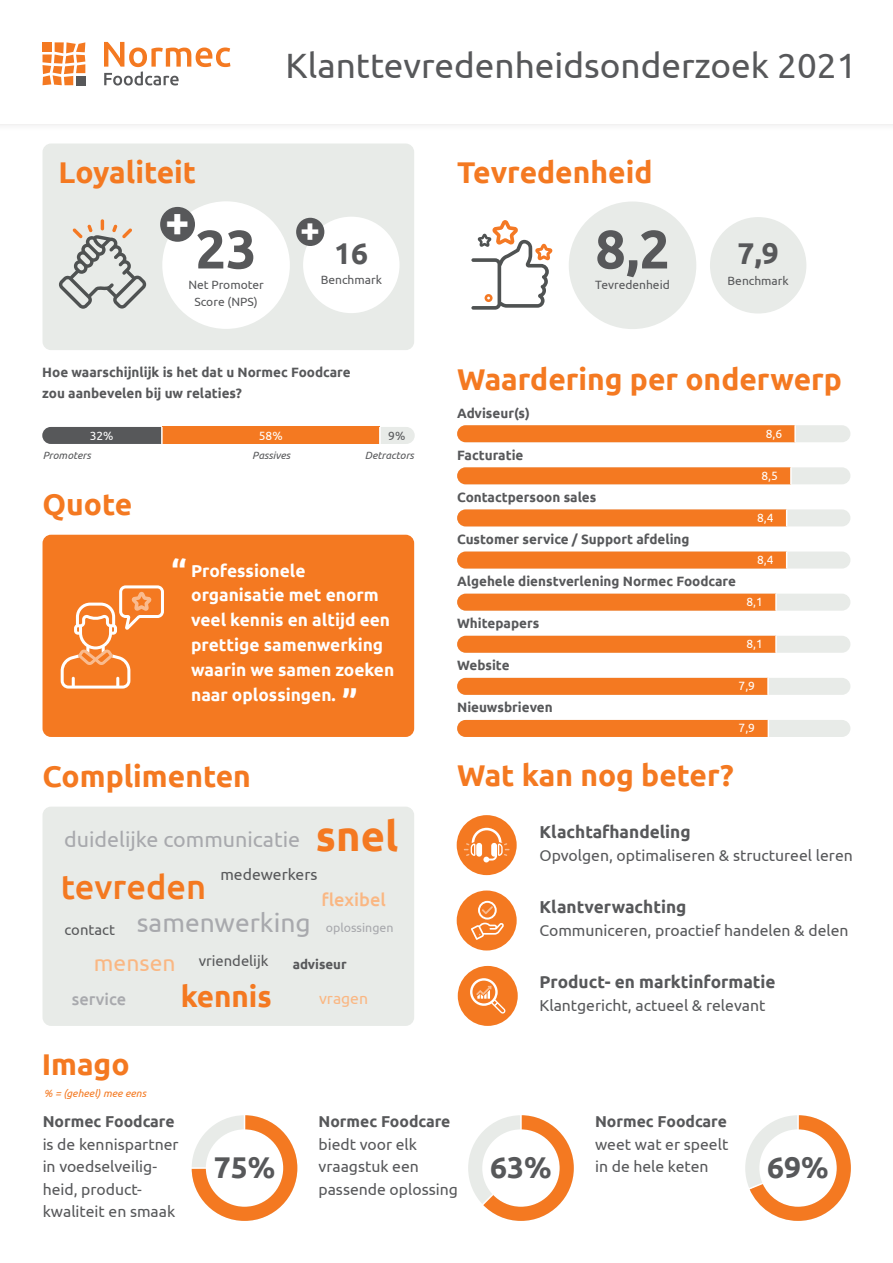
<style>
.page{position:relative;width:893px;height:1263px;background:#fff}
.page>*{position:absolute;margin:0;border:0;box-sizing:border-box;transform-origin:0 0}
.t1{font:700 54px "Ubuntu";color:#57585a}
.t2{font:700 43.2px "Ubuntu";color:#fff}
.t3{font:700 41.55px "Ubuntu";color:#f47921}
.t4{font:35.1px "Ubuntu";color:#57585a}
.t5{font:700 34.95px "Ubuntu";color:#fff}
.t6{font:500 34.35px "Ubuntu";color:#f47921}
.t7{font:700 33px "Ubuntu";color:#fff}
.t8{font:700 30px "Ubuntu";color:#f47921}
.t9{font:700 30px "Ubuntu";color:#57585a}
.t10{font:700 29.55px "Ubuntu";color:#f47921}
.t11{font:26.4px "Ubuntu";color:#a8a9ad}
.t12{font:22.8px "Ubuntu";color:#fab783}
.t13{font:21.45px "Ubuntu";color:#a8a9ad}
.t14{font:500 18.15px "Ubuntu";color:#fab783}
.t15{font:700 17.4px/24.8px "Ubuntu";color:#fff}
.t16{font:700 17.25px "Ubuntu";color:#57585a}
.t17{font:500 16.5px "Ubuntu";color:#a8a9ad}
.t18{font:15.75px/22.5px "Ubuntu";color:#57585a}
.t19{font:700 15.75px "Ubuntu";color:#57585a}
.t20{font:15.75px "Ubuntu";color:#fab783}
.t21{font:14.85px "Ubuntu";color:#57585a}
.t22{font:700 13.5px/21px "Ubuntu";color:#57585a}
.t23{font:700 13.2px "Ubuntu";color:#57585a}
.t24{font:12.3px "Ubuntu";color:#a8a9ad}
.t25{font:12px/16.5px "Ubuntu";color:#57585a;text-align:center}
.t26{font:12px "Ubuntu";color:#fff}
.t27{font:italic 10.5px "Ubuntu";color:#57585a}
.t28{font:italic 10.5px "Ubuntu";color:#f47921}
</style>
<div class="page">
<div style="left:43px;top:535px;width:371px;height:202px;background:#f47921;border-radius:9px"></div>
<div style="left:43px;top:807px;width:371px;height:219px;background:#e8ebe8;border-radius:9px"></div>
<div style="left:43px;top:144px;width:371px;height:206px;background:#e8ebe8;border-radius:9px"></div>
<div style="left:0;top:0;width:893px;height:132px;background:#fafafa"></div>
<div style="left:0;top:0;width:893px;height:123px;background:#fff"></div>
<div style="left:457px;top:425px;width:393px;height:17px;background:#e8ebe8;border-radius:9px"></div>
<div style="left:457px;top:551px;width:393px;height:17px;background:#e8ebe8;border-radius:9px"></div>
<div style="left:457px;top:678px;width:393px;height:17px;background:#e8ebe8;border-radius:9px"></div>
<div style="left:457px;top:467px;width:393px;height:17px;background:#e8ebe8;border-radius:9px"></div>
<div style="left:457px;top:594px;width:393px;height:17px;background:#e8ebe8;border-radius:9px"></div>
<div style="left:457px;top:720px;width:393px;height:17px;background:#e8ebe8;border-radius:9px"></div>
<div style="left:457px;top:509px;width:393px;height:17px;background:#e8ebe8;border-radius:9px"></div>
<div style="left:457px;top:636px;width:393px;height:17px;background:#e8ebe8;border-radius:9px"></div>
<svg style="left:104px;top:42px;width:126px;height:43px"></svg>
<svg style="left:43px;top:42px;width:42px;height:43px"></svg>
<svg style="left:191px;top:1115px;width:107px;height:106px"></svg>
<hr style="left:187px;top:1167px;width:22px;height:2px;background:#fff">
<svg style="left:468px;top:1115px;width:106px;height:106px"></svg>
<svg style="left:745px;top:1115px;width:106px;height:106px"></svg>
<div style="left:710px;top:217px;width:96px;height:96px;background:#e8ebe8;border-radius:50%"></div>
<div style="left:303px;top:217px;width:96px;height:96px;background:#fff;border-radius:50%"></div>
<div style="left:569px;top:201px;width:127px;height:128px;background:#e8ebe8;border-radius:50%"></div>
<div style="left:162px;top:201px;width:128px;height:128px;background:#fff;border-radius:50%"></div>
<div style="left:160px;top:207px;width:35px;height:35px;background:#57585a;border-radius:50%"></div>
<div style="left:296px;top:218px;width:28px;height:28px;background:#57585a;border-radius:50%"></div>
<svg style="left:457px;top:425px;width:339px;height:17px;background:#f37c26"></svg>
<div style="left:162px;top:427px;width:217px;height:17px;background:#f47921"></div>
<svg style="left:379px;top:427px;width:36px;height:17px"></svg>
<div style="left:42px;top:427px;width:121px;height:17px;background:#57585a"></div>
<svg style="left:457px;top:467px;width:335px;height:17px;background:#f37c27"></svg>
<svg style="left:457px;top:509px;width:330px;height:17px;background:#f47d28"></svg>
<svg style="left:457px;top:551px;width:330px;height:17px;background:#f47e29"></svg>
<svg style="left:457px;top:594px;width:320px;height:17px;background:#f37c27"></svg>
<svg style="left:457px;top:636px;width:320px;height:17px;background:#f37c26"></svg>
<svg style="left:457px;top:678px;width:312px;height:17px;background:#f37b25"></svg>
<div style="left:457px;top:720px;width:312px;height:17px;background:#f47921"></div>
<svg style="left:471px;top:220px;width:81px;height:90px"></svg>
<svg style="left:59px;top:219px;width:87px;height:90px"></svg>
<svg style="left:61px;top:585px;width:103px;height:103px"></svg>
<div style="left:457px;top:890px;width:60px;height:60px;background:#f47921;border-radius:50%"></div>
<svg style="left:471px;top:901px;width:33px;height:39px"></svg>
<div style="left:457px;top:815px;width:60px;height:60px;background:#f47921;border-radius:50%"></div>
<svg style="left:464px;top:828px;width:46px;height:34px"></svg>
<div style="left:458px;top:966px;width:60px;height:60px;background:#f47921;border-radius:50%"></div>
<svg style="left:470px;top:978px;width:35px;height:35px"></svg>
<h3 class="t8" style="left:58px;top:154px;width:139px">Loyaliteit</h3>
<h3 class="t4" style="left:286px;top:44px;width:572px">Klanttevredenheidsonderzoek 2021</h3>
<h3 class="t8" style="left:457px;top:154px;width:197px">Tevredenheid</h3>
<h2 class="t2" style="left:165px;top:195px;width:26px">+</h2>
<h3 class="t5" style="left:300px;top:208px;width:21px">+</h3>
<h1 class="t1" style="left:195px;top:216px;width:63px">23</h1>
<p class="t25" style="left:188px;top:277px;width:77px">Net Promoter<br>Score (NPS)</p>
<h3 class="t9" style="left:334px;top:236px;width:36px">16</h3>
<p class="t25" style="left:321px;top:271px;width:63px">Benchmark</p>
<p class="t22" style="left:42px;top:362px;width:310px">Hoe waarschijnlijk is het dat u Normec Foodcare zou aanbevelen bij uw relaties?</p>
<p class="t26" style="left:90px;top:428px;width:25px">32%</p>
<p class="t26" style="left:259px;top:428px;width:25px">58%</p>
<p class="t25" style="left:388px;top:427px;width:19px">9%</p>
<p class="t27" style="left:43px;top:449px;width:50px">Promoters</p>
<p class="t27" style="left:252px;top:449px;width:39px">Passives</p>
<p class="t27" style="left:365px;top:449px;width:51px">Detractors</p>
<h3 class="t8" style="left:43px;top:486px;width:91px">Quote</h3>
<h3 class="t7" style="left:171px;top:552px;width:16px">“</h3>
<p class="t15" style="left:191px;top:558px;width:205px">Professionele organisatie met enorm veel kennis en altijd een prettige samenwerking waarin we samen zoeken naar oplossingen.</p>
<h3 class="t7" style="left:342px;top:682px;width:16px">”</h3>
<h1 class="t1" style="left:595px;top:216px;width:76px">8,2</h1>
<p class="t25" style="left:595px;top:277px;width:76px">Tevredenheid</p>
<h3 class="t9" style="left:737px;top:236px;width:43px">7,9</h3>
<p class="t25" style="left:728px;top:273px;width:63px">Benchmark</p>
<h3 class="t8" style="left:457px;top:361px;width:386px">Waardering per onderwerp</h3>
<p class="t22" style="left:457px;top:402px;width:74px">Adviseur(s)</p>
<p class="t22" style="left:457px;top:444px;width:68px">Facturatie</p>
<p class="t22" style="left:457px;top:486px;width:141px">Contactpersoon sales</p>
<p class="t22" style="left:457px;top:528px;width:234px">Customer service / Support afdeling</p>
<p class="t22" style="left:457px;top:570px;width:280px">Algehele dienstverlening Normec Foodcare</p>
<p class="t22" style="left:457px;top:612px;width:84px">Whitepapers</p>
<p class="t22" style="left:457px;top:654px;width:54px">Website</p>
<p class="t22" style="left:457px;top:696px;width:97px">Nieuwsbrieven</p>
<p class="t26" style="left:766px;top:426px;width:18px">8,6</p>
<p class="t26" style="left:761px;top:469px;width:18px">8,5</p>
<p class="t26" style="left:757px;top:511px;width:18px">8,4</p>
<p class="t26" style="left:757px;top:552px;width:18px">8,4</p>
<p class="t26" style="left:746px;top:594px;width:18px">8,1</p>
<p class="t26" style="left:746px;top:637px;width:18px">8,1</p>
<p class="t26" style="left:739px;top:678px;width:18px">7,9</p>
<p class="t26" style="left:739px;top:721px;width:18px">7,9</p>
<h3 class="t8" style="left:43px;top:758px;width:210px">Complimenten</h3>
<h3 class="t8" style="left:457px;top:757px;width:278px">Wat kan nog beter?</h3>
<p class="t16" style="left:539px;top:822px;width:153px">Klachtafhandeling</p>
<p class="t18" style="left:539px;top:843px;width:315px">Opvolgen, optimaliseren &amp; structureel leren</p>
<p class="t16" style="left:539px;top:897px;width:148px">Klantverwachting</p>
<p class="t18" style="left:539px;top:918px;width:311px">Communiceren, proactief handelen &amp; delen</p>
<p class="t16" style="left:539px;top:972px;width:238px">Product- en marktinformatie</p>
<p class="t18" style="left:539px;top:993px;width:228px">Klantgericht, actueel &amp; relevant</p>
<h3 class="t3" style="left:316px;top:811px;width:84px">snel</h3>
<h3 class="t13" style="left:64px;top:826px;width:238px">duidelijke communicatie</h3>
<p class="t18" style="left:220px;top:863px;width:98px">medewerkers</p>
<h3 class="t6" style="left:61px;top:865px;width:147px">tevreden</h3>
<p class="t14" style="left:321px;top:888px;width:66px">flexibel</p>
<h3 class="t11" style="left:137px;top:907px;width:175px">samenwerking</h3>
<h3 class="t12" style="left:94px;top:949px;width:83px">mensen</h3>
<p class="t24" style="left:326px;top:921px;width:69px">oplossingen</p>
<p class="t21" style="left:65px;top:921px;width:52px">contact</p>
<p class="t21" style="left:199px;top:952px;width:71px">vriendelijk</p>
<p class="t23" style="left:293px;top:957px;width:55px">adviseur</p>
<h3 class="t10" style="left:181px;top:978px;width:93px">kennis</h3>
<p class="t17" style="left:72px;top:989px;width:56px">service</p>
<p class="t20" style="left:319px;top:988px;width:50px">vragen</p>
<h3 class="t8" style="left:42px;top:1046px;width:89px">Imago</h3>
<p class="t28" style="left:44px;top:1087px;width:104px">% = (geheel) mee eens</p>
<p class="t19" style="left:43px;top:1112px;width:133px">Normec Foodcare</p>
<p class="t18" style="left:43px;top:1132px;width:137px">is de kennispartner in voedselveilig&shy;heid, product&shy;kwaliteit en smaak</p>
<h3 class="t9" style="left:214px;top:1149px;width:63px">75%</h3>
<p class="t19" style="left:318px;top:1112px;width:133px">Normec Foodcare</p>
<p class="t18" style="left:318px;top:1132px;width:141px">biedt voor elk vraagstuk een passende oplossing</p>
<h3 class="t9" style="left:490px;top:1149px;width:63px">63%</h3>
<p class="t19" style="left:595px;top:1112px;width:133px">Normec Foodcare</p>
<p class="t18" style="left:595px;top:1132px;width:135px">weet wat er speelt in de hele keten</p>
<h3 class="t9" style="left:767px;top:1149px;width:63px">69%</h3>
</div>
